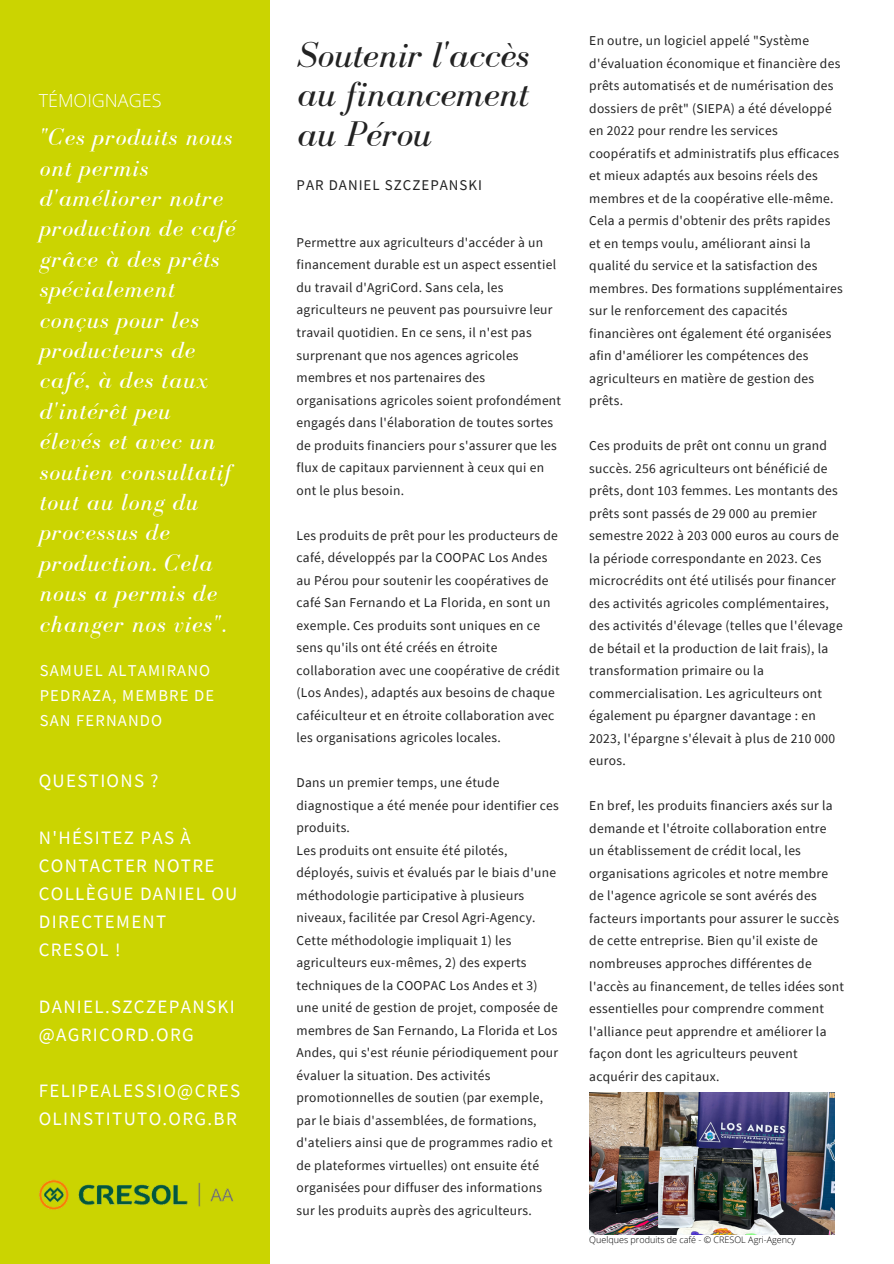
<style>
.page{position:relative;width:894px;height:1264px;background:#fff}
.page>*{position:absolute;margin:0;border:0;box-sizing:border-box;transform-origin:0 0}
.t1{font:italic 36.75px/39.3px "Bodoni FLF";color:#222;text-align:justify}
.t2{font:italic 24px/30.3px "Bodoni FLF";letter-spacing:.04em;color:#fff}
.t3{font:18.9px/28.2px "Source Sans Pro";letter-spacing:.07em;color:#fff}
.t4{font:300 18px "Open Sans";color:#fff}
.t5{font:16.5px/24.8px "Source Sans Pro";letter-spacing:.07em;color:#fff}
.t6{font:14.85px "Source Sans Pro";letter-spacing:.07em;color:#222}
.t7{font:13.5px/22.5px "Source Sans Pro";letter-spacing:.02em;color:#222}
.t8{font:300 9px "Open Sans";color:#000}
</style>
<div class="page">
<div style="left:0;top:0;width:270px;height:1263px;background:#cbd401"></div>
<img style="left:39px;top:1179px;width:195px;height:31px">
<img style="left:589px;top:1092px;width:245px;height:142px">
<h1 class="t4" style="left:39px;top:87px;width:124px">TÉMOIGNAGES</h1>
<h6 class="t2" style="left:40px;top:122px;width:197px">"Ces produits nous ont permis d'améliorer notre production de café grâce à des prêts spécialement conçus pour les producteurs de café, à des taux d'intérêt peu élevés et avec un soutien consultatif tout au long du processus de production. Cela nous a permis de changer nos vies".</h6>
<h6 class="t5" style="left:40px;top:658px;width:176px">SAMUEL ALTAMIRANO<br>PEDRAZA, MEMBRE DE<br>SAN FERNANDO</h6>
<h6 class="t3" style="left:39px;top:766px;width:121px">QUESTIONS ?</h6>
<h6 class="t3" style="left:39px;top:823px;width:200px">N'HÉSITEZ PAS À<br>CONTACTER NOTRE<br>COLLÈGUE DANIEL OU<br>DIRECTEMENT<br>CRESOL !</h6>
<h6 class="t3" style="left:39px;top:991px;width:197px">DANIEL.SZCZEPANSKI @AGRICORD.ORG</h6>
<p class="t3" style="left:39px;top:1076px;width:203px">FELIPEALESSIO@CRES<br>OLINSTITUTO.ORG.BR</p>
<h2 class="t1" style="left:297px;top:35px;width:234px">Soutenir l'accès au financement au Pérou</h2>
<h4 class="t6" style="left:296px;top:175px;width:187px">PAR DANIEL SZCZEPANSKI</h4>
<h3 class="t7" style="left:296px;top:231px;width:266px">Permettre aux agriculteurs d'accéder à un financement durable est un aspect essentiel du travail d'AgriCord. Sans cela, les agriculteurs ne peuvent pas poursuivre leur travail quotidien. En ce sens, il n'est pas surprenant que nos agences agricoles membres et nos partenaires des organisations agricoles soient profondément engagés dans l'élaboration de toutes sortes de produits financiers pour s'assurer que les flux de capitaux parviennent à ceux qui en ont le plus besoin.</h3>
<h3 class="t7" style="left:296px;top:523px;width:264px">Les produits de prêt pour les producteurs de café, développés par la COOPAC Los Andes au Pérou pour soutenir les coopératives de café San Fernando et La Florida, en sont un exemple. Ces produits sont uniques en ce sens qu'ils ont été créés en étroite collaboration avec une coopérative de crédit (Los Andes), adaptés aux besoins de chaque caféiculteur et en étroite collaboration avec les organisations agricoles locales.</h3>
<h3 class="t7" style="left:296px;top:771px;width:264px">Dans un premier temps, une étude diagnostique a été menée pour identifier ces produits.<br>Les produits ont ensuite été pilotés, déployés, suivis et évalués par le biais d'une méthodologie participative à plusieurs niveaux, facilitée par Cresol Agri-Agency.<br>Cette méthodologie impliquait 1) les agriculteurs eux-mêmes, 2) des experts techniques de la COOPAC Los Andes et 3) une unité de gestion de projet, composée de membres de San Fernando, La Florida et Los Andes, qui s'est réunie périodiquement pour évaluer la situation. Des activités promotionnelles de soutien (par exemple, par le biais d'assemblées, de formations, d'ateliers ainsi que de programmes radio et de plateformes virtuelles) ont ensuite été organisées pour diffuser des informations sur les produits auprès des agriculteurs.</h3>
<h3 class="t7" style="left:589px;top:29px;width:255px">En outre, un logiciel appelé "Système d'évaluation économique et financière des prêts automatisés et de numérisation des dossiers de prêt" (SIEPA) a été développé en 2022 pour rendre les services coopératifs et administratifs plus efficaces et mieux adaptés aux besoins réels des membres et de la coopérative elle-même.<br>Cela a permis d'obtenir des prêts rapides et en temps voulu, améliorant ainsi la qualité du service et la satisfaction des membres. Des formations supplémentaires sur le renforcement des capacités financières ont également été organisées afin d'améliorer les compétences des agriculteurs en matière de gestion des prêts.</h3>
<p class="t7" style="left:589px;top:434px;width:255px">Ces produits de prêt ont connu un grand succès. 256 agriculteurs ont bénéficié de prêts, dont 103 femmes. Les montants des prêts sont passés de 29 000 au premier semestre 2022 à 203 000 euros au cours de la période correspondante en 2023. Ces microcrédits ont été utilisés pour financer des activités agricoles complémentaires, des activités d'élevage (telles que l'élevage de bétail et la production de lait frais), la transformation primaire ou la commercialisation. Les agriculteurs ont également pu épargner davantage : en 2023, l'épargne s'élevait à plus de 210 000 euros.</p>
<h3 class="t7" style="left:589px;top:794px;width:256px">En bref, les produits financiers axés sur la demande et l'étroite collaboration entre un établissement de crédit local, les organisations agricoles et notre membre de l'agence agricole se sont avérés des facteurs importants pour assurer le succès de cette entreprise. Bien qu'il existe de nombreuses approches différentes de l'accès au financement, de telles idées sont essentielles pour comprendre comment l'alliance peut apprendre et améliorer la façon dont les agriculteurs peuvent acquérir des capitaux.</h3>
<h6 class="t8" style="left:589px;top:1233px;width:208px">Quelques produits de café - © CRESOL Agri-Agency</h6>
</div>
